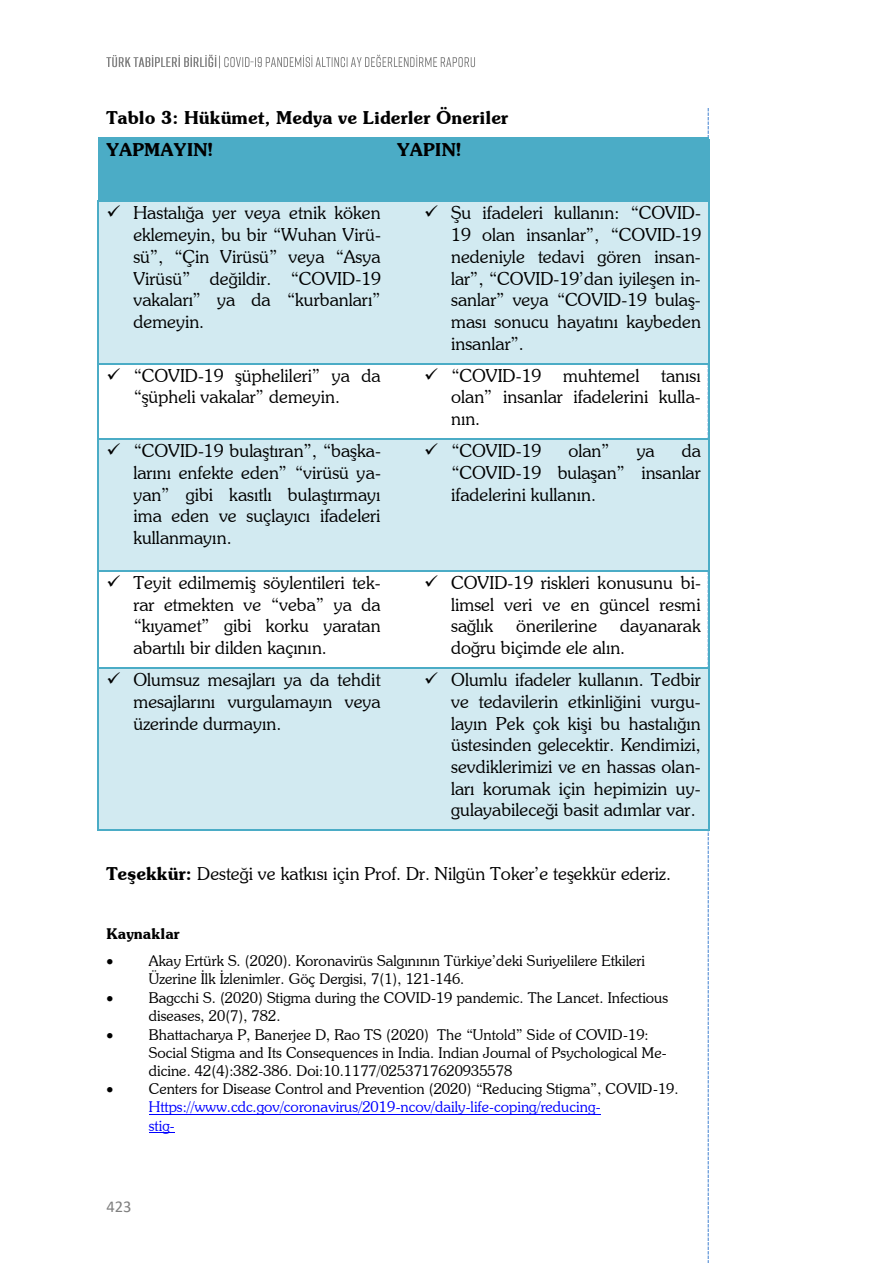
<style>
.page{position:relative;width:893px;height:1263px;background:#fff}
.page>*{position:absolute;margin:0;border:0;box-sizing:border-box;transform-origin:0 0}
.t1{font:18px/21.8px "Souvenir Lt BT";color:#000;text-align:justify}
.t2{font:700 18px "Souvenir Lt BT";color:#000}
.t3{font:16.5px "Calibri";color:#808080}
.t4{font:15px/18.1px "Souvenir Lt BT";color:#000}
.t5{font:15px/18.1px "Souvenir Lt BT";color:#00f}
.t6{font:700 15px "Souvenir Lt BT";color:#000}
.s1{font-weight:700}
.s2{color:#000}
</style>
<div class="page">
<img style="left:106px;top:54px;width:111px;height:14px">
<img style="left:219px;top:54px;width:256px;height:15px">
<img style="left:250px;top:54px;width:8px;height:15px">
<div style="left:98px;top:139px;width:291px;height:62px;background:#4bacc6"></div>
<div style="left:389px;top:139px;width:320px;height:62px;background:#4bacc6"></div>
<hr style="left:98px;top:137px;width:291px;height:2px;background:#4bacc6">
<hr style="left:390px;top:137px;width:319px;height:2px;background:#4bacc6">
<div style="left:99px;top:202px;width:290px;height:161px;background:#d2eaf1"></div>
<div style="left:389px;top:202px;width:319px;height:161px;background:#d2eaf1"></div>
<hr style="left:100px;top:201px;width:289px;height:1px;background:#4bacc6">
<hr style="left:390px;top:201px;width:318px;height:1px;background:#4bacc6">
<hr style="left:98px;top:202px;width:1px;height:161px;background:#4bacc6">
<hr style="left:99px;top:363px;width:290px;height:1px;background:#4bacc6">
<hr style="left:390px;top:363px;width:318px;height:1px;background:#4bacc6">
<hr style="left:98px;top:364px;width:1px;height:75px;background:#4bacc6">
<div style="left:99px;top:440px;width:290px;height:130px;background:#d2eaf1"></div>
<div style="left:389px;top:440px;width:319px;height:130px;background:#d2eaf1"></div>
<hr style="left:99px;top:439px;width:290px;height:1px;background:#4bacc6">
<hr style="left:390px;top:439px;width:318px;height:1px;background:#4bacc6">
<hr style="left:98px;top:440px;width:1px;height:130px;background:#4bacc6">
<hr style="left:99px;top:570px;width:290px;height:1px;background:#4bacc6">
<hr style="left:390px;top:570px;width:318px;height:1px;background:#4bacc6">
<hr style="left:98px;top:571px;width:1px;height:96px;background:#4bacc6">
<div style="left:99px;top:669px;width:290px;height:161px;background:#d2eaf1"></div>
<div style="left:389px;top:669px;width:319px;height:161px;background:#d2eaf1"></div>
<hr style="left:99px;top:667px;width:290px;height:2px;background:#4bacc6">
<hr style="left:390px;top:667px;width:318px;height:2px;background:#4bacc6">
<hr style="left:98px;top:669px;width:1px;height:161px;background:#4bacc6">
<hr style="left:99px;top:830px;width:290px;height:1px;background:#4bacc6">
<hr style="left:389px;top:830px;width:319px;height:1px;background:#4bacc6">
<svg style="left:708px;top:108px;width:2px;height:1155px"></svg>
<hr style="left:149px;top:1114px;width:452px;height:1px;background:#00f">
<svg style="left:149px;top:1132px;width:26px;height:1px"></svg>
<p class="t2" style="left:106px;top:106px;width:403px">Tablo 3: Hükümet, Medya ve Liderler Öneriler</p>
<p class="t2" style="left:106px;top:139px;width:108px">YAPMAYIN!</p>
<p class="t2" style="left:397px;top:139px;width:66px">YAPIN!</p>
<p class="t1" style="left:133px;top:202px;width:249px;text-indent:-27px">✓ Hastalığa yer veya etnik köken eklemeyin, bu bir “Wuhan Virü&shy;sü”, “Çin Virüsü” veya “Asya Virüsü” değildir. “COVID-19 vakaları” ya da “kurbanları” demeyin.</p>
<p class="t1" style="left:451px;top:202px;width:252px;text-indent:-27px">✓ Şu ifadeleri kullanın: “COVID-19 olan insanlar”, “COVID-19 nedeniyle tedavi gören insan&shy;lar”, “COVID-19’dan iyileşen in&shy;sanlar” veya “COVID-19 bulaş&shy;ması sonucu hayatını kaybeden insanlar”.</p>
<p class="t1" style="left:133px;top:364px;width:249px;text-indent:-27px">✓ “COVID-19 şüphelileri” ya da “şüpheli vakalar” demeyin.</p>
<p class="t1" style="left:451px;top:364px;width:251px;text-indent:-27px">✓ “COVID-19 muhtemel tanısı olan” insanlar ifadelerini kulla&shy;nın.</p>
<p class="t1" style="left:133px;top:440px;width:249px;text-indent:-27px">✓ “COVID-19 bulaştıran”, “başka&shy;larını enfekte eden” “virüsü ya&shy;yan” gibi kasıtlı bulaştırmayı ima eden ve suçlayıcı ifadeleri kullanmayın.</p>
<p class="t1" style="left:424px;top:440px;width:119px">✓ “COVID-19</p>
<p class="t1" style="left:568px;top:440px;width:43px">olan”</p>
<p class="t1" style="left:637px;top:440px;width:20px">ya</p>
<p class="t1" style="left:451px;top:440px;width:251px;text-indent:231px">da “COVID-19 bulaşan” insanlar ifadelerini kullanın.</p>
<p class="t1" style="left:133px;top:572px;width:249px;text-indent:-27px">✓ Teyit edilmemiş söylentileri tek&shy;rar etmekten ve “veba” ya da “kıyamet” gibi korku yaratan abartılı bir dilden kaçının.</p>
<p class="t1" style="left:451px;top:571px;width:251px;text-indent:-27px">✓ COVID-19 riskleri konusunu bi&shy;limsel veri ve en güncel resmi sağlık</p>
<p class="t1" style="left:516px;top:615px;width:83px">önerilerine</p>
<p class="t1" style="left:451px;top:615px;width:251px;text-indent:169px">dayanarak doğru biçimde ele alın.</p>
<p class="t1" style="left:133px;top:669px;width:249px;text-indent:-27px">✓ Olumsuz mesajları ya da tehdit mesajlarını vurgulamayın veya üzerinde durmayın.</p>
<p class="t1" style="left:451px;top:669px;width:251px;text-indent:-27px">✓ Olumlu ifadeler kullanın. Tedbir ve tedavilerin etkinliğini vurgu&shy;layın Pek çok kişi bu hastalığın üstesinden gelecektir. Kendimizi, sevdiklerimizi ve en hassas olan&shy;ları korumak için hepimizin uy&shy;gulayabileceği basit adımlar var.</p>
<h1 class="t1" style="left:106px;top:862px;width:566px"><span class="s1">Teşekkür:</span> Desteği ve katkısı için Prof. Dr. Nilgün Toker’e teşekkür ederiz.</h1>
<h1 class="t6" style="left:106px;top:924px;width:75px">Kaynaklar</h1>
<p class="t4" style="left:149px;top:951px;width:498px;text-indent:-42px">• Akay Ertürk S. (2020). Koronavirüs Salgınının Türkiye’deki Suriyelilere Etkileri<br>Üzerine İlk İzlenimler. Göç Dergisi, 7(1), 121-146.</p>
<p class="t4" style="left:149px;top:988px;width:521px;text-indent:-42px">• Bagcchi S. (2020) Stigma during the COVID-19 pandemic. The Lancet. Infectious diseases, 20(7), 782.</p>
<p class="t4" style="left:149px;top:1025px;width:519px;text-indent:-42px">• Bhattacharya P, Banerjee D, Rao TS (2020) The “Untold” Side of COVID-19:<br>Social Stigma and Its Consequences in India. Indian Journal of Psychological Me&shy;dicine. 42(4):382-386. Doi:10.1177/0253717620935578</p>
<p class="t5" style="left:149px;top:1080px;width:531px;text-indent:-42px"><span class="s2">• Centers for Disease Control and Prevention (2020) “Reducing Stigma”, COVID-19.<br></span>Https://www.cdc.gov/coronavirus/2019-ncov/daily-life-coping/reducing-<br>stig-</p>
<p class="t3" style="left:106px;top:1200px;width:27px">423</p>
</div>
